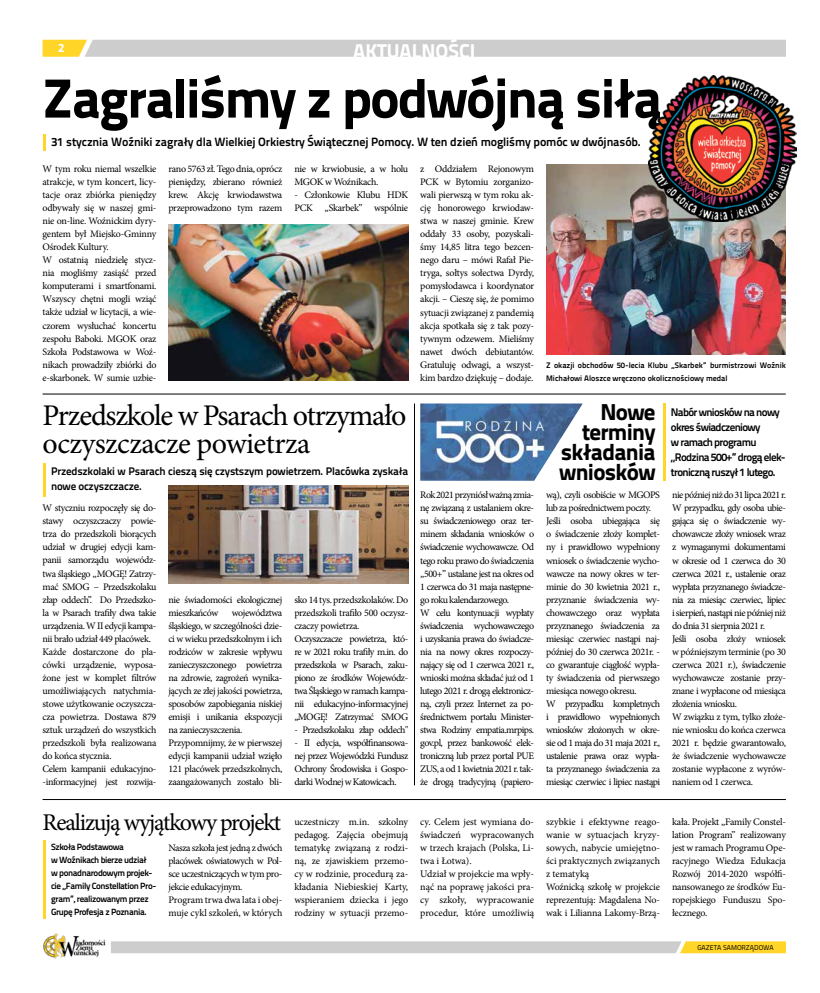
<style>
.page{position:relative;width:820px;height:993px;background:#fff}
.page>*{position:absolute;margin:0;border:0;box-sizing:border-box;transform-origin:0 0}
.t1{font:55px "Titillium Text 22 L 999 wt";letter-spacing:-.03em;color:#000}
.t2{font:30px/28px "Minion Pro";letter-spacing:-.035em;color:#000}
.t3{font:24px "Minion Pro";letter-spacing:-.05em;color:#000}
.t4{font:23px/20px "Titillium Text 22 L 999 wt";letter-spacing:-.03em;color:#000;text-align:right}
.t5{font:20px "Titillium Text 22 L 999 wt";color:#fff}
.t6{font:12px "Titillium Text 22 L 800 wt";letter-spacing:-.01em;color:#000}
.t7{font:12px "Titillium Text 22 L 999 wt";color:#fff}
.t8{font:11px/15px "Titillium Text 22 L 800 wt";letter-spacing:-.06em;color:#000}
.t9{font:11px/15px "Titillium Text 22 L 800 wt";letter-spacing:-.02em;color:#000}
.t10{font:10px/13px "Minion Pro";letter-spacing:-.04em;color:#000}
.t11{font:10px/13px "Minion Pro";letter-spacing:-.01em;color:#000}
.t12{font:10px/13px "Minion Pro";letter-spacing:-.005em;color:#000}
.t13{font:9px/13px "Titillium Text 22 L 800 wt";letter-spacing:-.04em;color:#000}
.t14{font:8px/13px "Titillium Text 22 L 800 wt";color:#000}
.t15{font:7px "Titillium Text 22 L 400 wt";color:#000}
</style>
<div class="page">
<img style="left:43px;top:933px;width:63px;height:24px">
<svg style="left:111px;top:941px;width:674px;height:11px;background:#d7d0b6"></svg>
<svg style="left:43px;top:40px;width:742px;height:17px;background:#d1cec5"></svg>
<hr style="left:43px;top:393px;width:742px;height:1px;background:#000">
<hr style="left:43px;top:799px;width:742px;height:1px;background:#000">
<hr style="left:414px;top:403px;width:1px;height:382px;background:#000">
<hr style="left:43px;top:134px;width:3px;height:17px;background:#ffd528">
<img style="left:546px;top:164px;width:239px;height:190px">
<img style="left:168px;top:224px;width:240px;height:156px">
<img style="left:648px;top:75px;width:148px;height:147px">
<hr style="left:43px;top:463px;width:3px;height:33px;background:#ffd528">
<hr style="left:662px;top:403px;width:3px;height:77px;background:#ffd528">
<img style="left:420px;top:403px;width:162px;height:77px">
<img style="left:168px;top:485px;width:240px;height:98px">
<hr style="left:43px;top:840px;width:3px;height:78px;background:#ffd528">
<p class="t7" style="left:58px;top:39px;width:8px">2</p>
<h3 class="t5" style="left:353px;top:35px;width:123px">AKTUALNOŚCI</h3>
<h1 class="t1" style="left:42px;top:55px;width:621px">Zagraliśmy z podwójną siłą</h1>
<p class="t6" style="left:51px;top:133px;width:591px">31 stycznia Woźniki zagrały dla Wielkiej Orkiestry Świątecznej Pomocy. W ten dzień mogliśmy pomóc w dwójnasób.</p>
<p class="t10" style="left:43px;top:162px;width:115px">W tym roku niemal wszelkie atrakcje, w tym koncert, licy&shy;tacje oraz zbiórka pieniędzy odbywały się w naszej gmi&shy;nie on-line. Woźnickim dyry&shy;gentem był Miejsko-Gminny<br>Ośrodek Kultury.<br>W ostatnią niedzielę stycz&shy;nia mogliśmy zasiąść przed komputerami i smartfonami.<br>Wszyscy chętni mogli wziąć także udział w licytacji, a wie&shy;czorem wysłuchać koncertu zespołu Baboki. MGOK oraz<br>Szkoła Podstawowa w Woź&shy;nikach prowadziły zbiórki do e-skarbonek. W sumie uzbie-</p>
<p class="t10" style="left:168px;top:162px;width:115px;text-align:justify">rano 5763 zł. Tego dnia, oprócz pieniędzy, zbierano również krew. Akcję krwiodawstwa przeprowadzono tym razem</p>
<p class="t10" style="left:294px;top:162px;width:115px">nie w krwiobusie, a w holu<br>MGOK w Woźnikach.</p>
<p class="t10" style="left:294px;top:188px;width:115px">- Członkowie Klubu HDK<br>PCK „Skarbek” wspólnie</p>
<h2 class="t2" style="left:43px;top:401px;width:365px">Przedszkole w Psarach otrzymało oczyszczacze powietrza</h2>
<p class="t9" style="left:51px;top:463px;width:358px">Przedszkolaki w Psarach cieszą się czystszym powietrzem. Placówka zyskała nowe oczyszczacze.</p>
<p class="t10" style="left:43px;top:501px;width:115px">W styczniu rozpoczęły się do&shy;stawy oczyszczaczy powie&shy;trza do przedszkoli biorących udział w drugiej edycji kam&shy;panii samorządu wojewódz&shy;twa śląskiego „MOGĘ! Zatrzy&shy;mać SMOG – Przedszkolaku złap oddech”. Do Przedszko&shy;la w Psarach trafiły dwa takie urządzenia. W II edycji kampa&shy;nii brało udział 449 placówek.<br>Każde dostarczone do pla&shy;cówki urządzenie, wyposa&shy;żone jest w komplet filtrów umożliwiających natychmia&shy;stowe użytkowanie oczyszcza&shy;cza powietrza. Dostawa 879 sztuk urządzeń do wszystkich przedszkoli była realizowana do końca stycznia.<br>Celem kampanii edukacyjno--informacyjnej jest rozwija-</p>
<p class="t10" style="left:168px;top:592px;width:115px">nie świadomości ekologicznej mieszkańców</p>
<p class="t10" style="left:168px;top:606px;width:115px;text-indent:63px">województwa śląskiego, w szczególności dzie&shy;ci w wieku przedszkolnym i ich rodziców w zakresie wpływu zanieczyszczonego powietrza na zdrowie, zagrożeń wynika&shy;jących ze złej jakości powietrza, sposobów zapobiegania niskiej emisji i unikania ekspozycji na zanieczyszczenia.<br>Przypomnijmy, że w pierwszej edycji kampanii udział wzięło<br>121 placówek przedszkolnych, zaangażowanych zostało bli-</p>
<p class="t10" style="left:294px;top:592px;width:115px">sko 14 tys. przedszkolaków. Do przedszkoli trafiło 500 oczysz&shy;czaczy powietrza.<br>Oczyszczacze powietrza, któ&shy;re w 2021 roku trafiły m.in. do przedszkola w Psarach, zaku&shy;piono ze środków Wojewódz&shy;twa Śląskiego w ramach kampa&shy;nii edukacyjno-informacyjnej ,,MOGĘ! Zatrzymać SMOG</p>
<p class="t10" style="left:294px;top:723px;width:115px">- Przedszkolaku złap oddech"</p>
<p class="t10" style="left:294px;top:736px;width:115px;text-align:justify">- II edycja, współfinansowa&shy;nej przez Wojewódzki Fundusz Ochrony Środowiska i Gospo&shy;darki Wodnej w Katowicach.</p>
<p class="t10" style="left:420px;top:162px;width:115px;text-align:justify">z Oddziałem Rejonowym PCK w Bytomiu zorganizo&shy;wali pierwszą w tym roku ak&shy;cję honorowego krwiodaw&shy;stwa w naszej gminie. Krew oddały 33 osoby, pozyskali&shy;śmy 14,85 litra tego bezcen&shy;nego daru – mówi Rafał Pie&shy;tryga, sołtys sołectwa Dyrdy, pomysłodawca i koordynator akcji. – Cieszę się, że pomimo sytuacji związanej z pandemią akcja spotkała się z tak pozy&shy;tywnym odzewem. Mieliśmy nawet dwóch debiutantów.<br>Gratuluję odwagi, a wszyst&shy;kim bardzo dziękuję – dodaje.</p>
<p class="t14" style="left:546px;top:358px;width:241px">Z okazji obchodów 50-lecia Klubu „Skarbek” burmistrzowi Woźnik<br>Michałowi Aloszce wręczono okolicznościowy medal</p>
<h3 class="t4" style="left:559px;top:400px;width:98px">Nowe terminy składania wniosków</h3>
<p class="t8" style="left:670px;top:403px;width:116px">Nabór wniosków na nowy okres świadczeniowy<br>w ramach programu „Rodzina 500+” drogą elek&shy;troniczną ruszył 1 lutego.</p>
<p class="t10" style="left:420px;top:488px;width:115px">Rok 2021 przyniósł ważną zmia&shy;nę związaną z ustalaniem okre&shy;su świadczeniowego oraz ter&shy;minem składania wniosków o świadczenie wychowawcze. Od tego roku prawo do świadczenia „500+” ustalane jest na okres od<br>1 czerwca do 31 maja następne&shy;go roku kalendarzowego.<br>W celu kontynuacji wypłaty świadczenia wychowawczego i uzyskania prawa do świadcze&shy;nia na nowy okres rozpoczy&shy;nający się od 1 czerwca 2021 r., wnioski można składać już od 1 lutego 2021 r. drogą elektronicz&shy;ną, czyli przez Internet za po&shy;średnictwem portalu Minister&shy;stwa Rodziny empatia.mrpips. gov.pl, przez bankowość elek&shy;troniczną lub przez portal PUE<br>ZUS, a od 1 kwietnia 2021 r. tak&shy;że drogą tradycyjną (papiero-</p>
<p class="t10" style="left:546px;top:488px;width:115px">wą), czyli osobiście w MGOPS lub za pośrednictwem poczty.<br>Jeśli osoba ubiegająca się o świadczenie złoży komplet&shy;ny i prawidłowo wypełniony wniosek o świadczenie wycho&shy;wawcze na nowy okres w ter&shy;minie do 30 kwietnia 2021 r., przyznanie świadczenia wy&shy;chowawczego oraz wypłata przyznanego świadczenia za miesiąc czerwiec nastąpi naj&shy;później do 30 czerwca 2021r. - co gwarantuje ciągłość wypła&shy;ty świadczenia od pierwszego miesiąca nowego okresu.<br>W przypadku kompletnych i prawidłowo wypełnionych wniosków złożonych w okre&shy;sie od 1 maja do 31 maja 2021 r., ustalenie prawa oraz wypła&shy;ta przyznanego świadczenia za miesiąc czerwiec i lipiec nastąpi</p>
<p class="t10" style="left:671px;top:488px;width:115px">nie później niż do 31 lipca 2021 r.<br>W przypadku, gdy osoba ubie&shy;gająca się o świadczenie wy&shy;chowawcze złoży wniosek wraz z wymaganymi dokumentami w okresie od 1 czerwca do 30 czerwca 2021 r., ustalenie oraz wypłata przyznanego świadcze&shy;nia za miesiąc czerwiec, lipiec i sierpień, nastąpi nie później niż do dnia 31 sierpnia 2021 r.<br>Jeśli osoba złoży wniosek w późniejszym terminie (po 30 czerwca 2021 r.), świadczenie wychowawcze zostanie przy&shy;znane i wypłacone od miesiąca złożenia wniosku.<br>W związku z tym, tylko złoże&shy;nie wniosku do końca czerwca<br>2021 r. będzie gwarantowało, że świadczenie wychowawcze zostanie wypłacone z wyrów&shy;naniem od 1 czerwca.</p>
<h3 class="t3" style="left:43px;top:805px;width:240px">Realizują wyjątkowy projekt</h3>
<p class="t13" style="left:51px;top:839px;width:107px">Szkoła Podstawowa<br>w Woźnikach bierze udział<br>w ponadnarodowym projek&shy;cie „Family Constellation Pro&shy;gram”, realizowanym przez<br>Grupę Profesja z Poznania.</p>
<p class="t10" style="left:168px;top:840px;width:115px">Nasza szkoła jest jedną z dwóch placówek oświatowych w Pol&shy;sce uczestniczących w tym pro&shy;jekcie edukacyjnym.<br>Program trwa dwa lata i obej&shy;muje cykl szkoleń, w których</p>
<p class="t10" style="left:294px;top:814px;width:115px;text-align:justify">uczestniczy m.in. szkolny pedagog. Zajęcia obejmują tematykę związaną z rodzi&shy;ną, ze zjawiskiem przemo&shy;cy w rodzinie, procedurą za&shy;kładania Niebieskiej Karty, wspieraniem dziecka i jego rodziny w sytuacji przemo-</p>
<p class="t12" style="left:420px;top:814px;width:115px">cy. Celem jest wymiana do&shy;świadczeń wypracowanych w trzech krajach (Polska, Li&shy;twa i Łotwa).<br>Udział w projekcie ma wpły&shy;nąć na poprawę jakości pra&shy;cy szkoły, wypracowanie procedur, które umożliwią</p>
<p class="t11" style="left:546px;top:814px;width:115px">szybkie i efektywne reago&shy;wanie w sytuacjach kryzy&shy;sowych, nabycie umiejętno&shy;ści praktycznych związanych z tematyką<br>Woźnicką szkołę w projekcie reprezentują: Magdalena No&shy;wak i Lilianna Lakomy-Brzą-</p>
<p class="t10" style="left:671px;top:814px;width:115px;text-align:justify">kała. Projekt „Family Constel&shy;lation Program” realizowany jest w ramach Programu Ope&shy;racyjnego Wiedza Edukacja Rozwój 2014-2020 współfi&shy;nansowanego ze środków Eu&shy;ropejskiego Funduszu Spo&shy;łecznego.</p>
<p class="t15" style="left:697px;top:941px;width:78px">GAZETA SAMORZĄDOWA</p>
</div>
